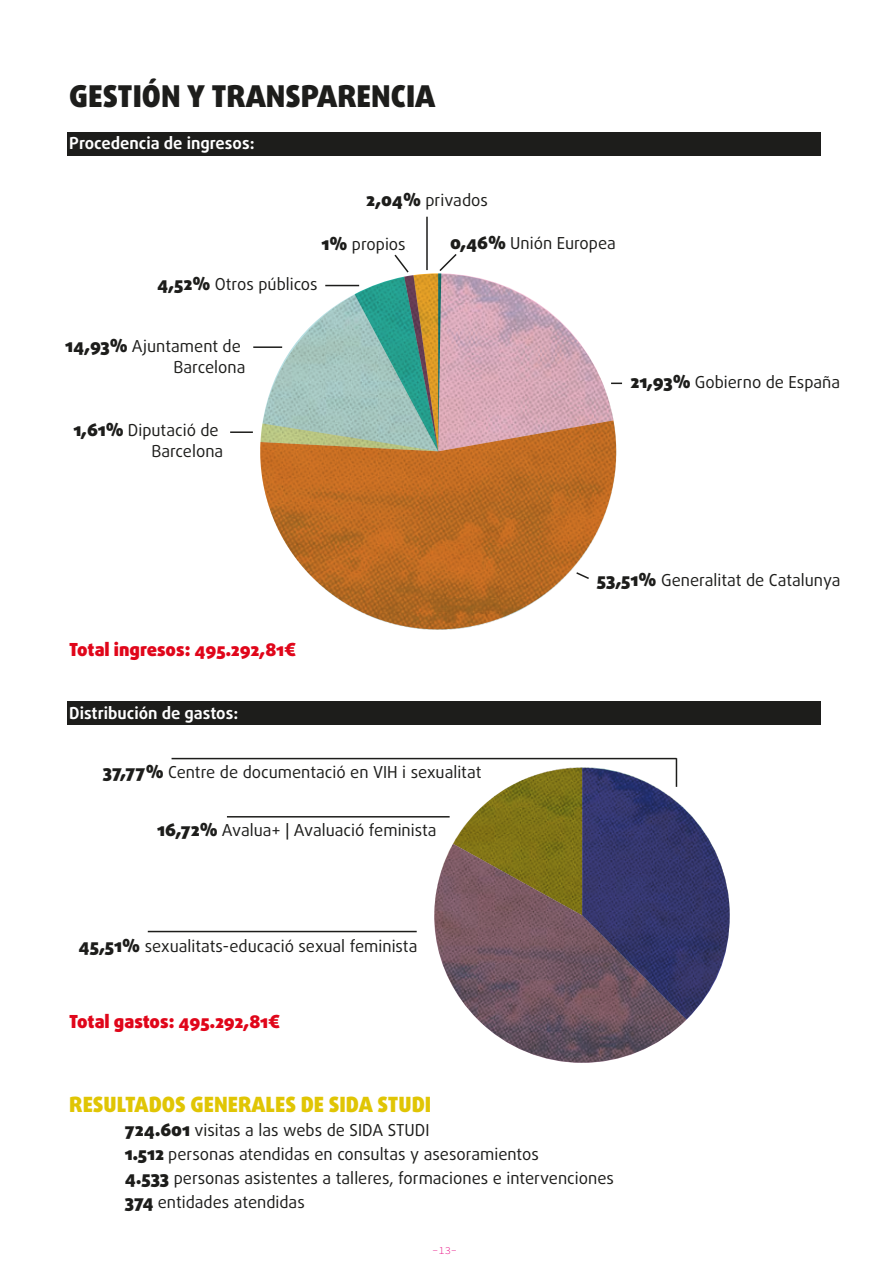
<style>
.page{position:relative;width:893px;height:1263px;background:#fff}
.page>*{position:absolute;margin:0;border:0;box-sizing:border-box;transform-origin:0 0}
.t1{font:900 30px "Daxline Pro";color:#1d1d1b}
.t2{font:900 21px "Daxline Pro";color:#e0c504}
.t3{font:900 18px "Daxline Pro";color:#e0061a}
.t4{font:16.5px/24px "Daxline Pro";color:#1d1d1b;text-align:right}
.t5{font:700 16.5px "Daxline Pro";color:#fff}
.t6{font:10.5px "Source Code Variable";color:#e6007d}
.s1{font-weight:900;font-size:18px}
</style>
<div class="page">
<div style="left:67px;top:132px;width:754px;height:24px;background:#1d1d1b"></div>
<div style="left:67px;top:701px;width:754px;height:24px;background:#1d1d1b"></div>
<hr style="left:426px;top:217px;width:2px;height:53px;background:#1d1d1b">
<hr style="left:253px;top:346px;width:29px;height:2px;background:#1d1d1b">
<hr style="left:172px;top:758px;width:504px;height:1px;background:#1d1d1b">
<hr style="left:227px;top:816px;width:223px;height:1px;background:#1d1d1b">
<hr style="left:148px;top:931px;width:269px;height:1px;background:#1d1d1b">
<hr style="left:230px;top:431px;width:23px;height:2px;background:#1d1d1b">
<svg style="left:260px;top:451px;width:356px;height:178px"></svg>
<svg style="left:260px;top:252px;width:362px;height:199px"></svg>
<svg style="left:434px;top:844px;width:252px;height:219px"></svg>
<svg style="left:453px;top:758px;width:277px;height:262px"></svg>
<h1 class="t1" style="left:69px;top:76px;width:367px">GESTIÓN Y TRANSPARENCIA</h1>
<p class="t5" style="left:69px;top:132px;width:187px">Procedencia de ingresos:</p>
<p class="t4" style="left:366px;top:188px;width:123px"><span class="s1">2,04%</span> privados</p>
<p class="t4" style="left:321px;top:232px;width:86px"><span class="s1">1%</span> propios</p>
<p class="t4" style="left:450px;top:231px;width:167px"><span class="s1">0,46%</span> Unión Europea</p>
<p class="t4" style="left:157px;top:273px;width:162px"><span class="s1">4,52%</span> Otros públicos</p>
<p class="t4" style="left:65px;top:335px;width:182px;line-height:21px"><span class="s1">14,93%</span> Ajuntament de<br>Barcelona</p>
<p class="t4" style="left:73px;top:420px;width:151px;line-height:21px"><span class="s1">1,61%</span> Diputació de<br>Barcelona</p>
<p class="t3" style="left:69px;top:638px;width:228px">Total ingresos: 495.292,81€</p>
<p class="t5" style="left:69px;top:702px;width:170px">Distribución de gastos:</p>
<p class="t4" style="left:103px;top:760px;width:380px"><span class="s1">37,77%</span> Centre de documentació en VIH i sexualitat</p>
<p class="t4" style="left:157px;top:819px;width:281px"><span class="s1">16,72%</span> Avalua+ | Avaluació feminista</p>
<p class="t4" style="left:79px;top:934px;width:340px"><span class="s1">45,51%</span> sexualitats-educació sexual feminista</p>
<p class="t3" style="left:69px;top:1010px;width:213px">Total gastos: 495.292,81€</p>
<p class="t4" style="left:630px;top:370px;width:211px"><span class="s1">21,93%</span> Gobierno de España</p>
<p class="t4" style="left:597px;top:569px;width:245px"><span class="s1">53,51%</span> Generalitat de Catalunya</p>
<p class="t2" style="left:69px;top:1090px;width:363px">RESULTADOS GENERALES DE SIDA STUDI</p>
<p class="t4" style="left:125px;top:1118px;width:491px;text-align:left"><span class="s1">724.601</span> visitas a las webs de SIDA STUDI<br><span class="s1">1.512</span> personas atendidas en consultas y asesoramientos<br><span class="s1">4.533</span> personas asistentes a talleres, formaciones e intervenciones <span class="s1">374</span> entidades atendidas</p>
<p class="t6" style="left:432px;top:1242px;width:27px">-13-</p>
</div>
